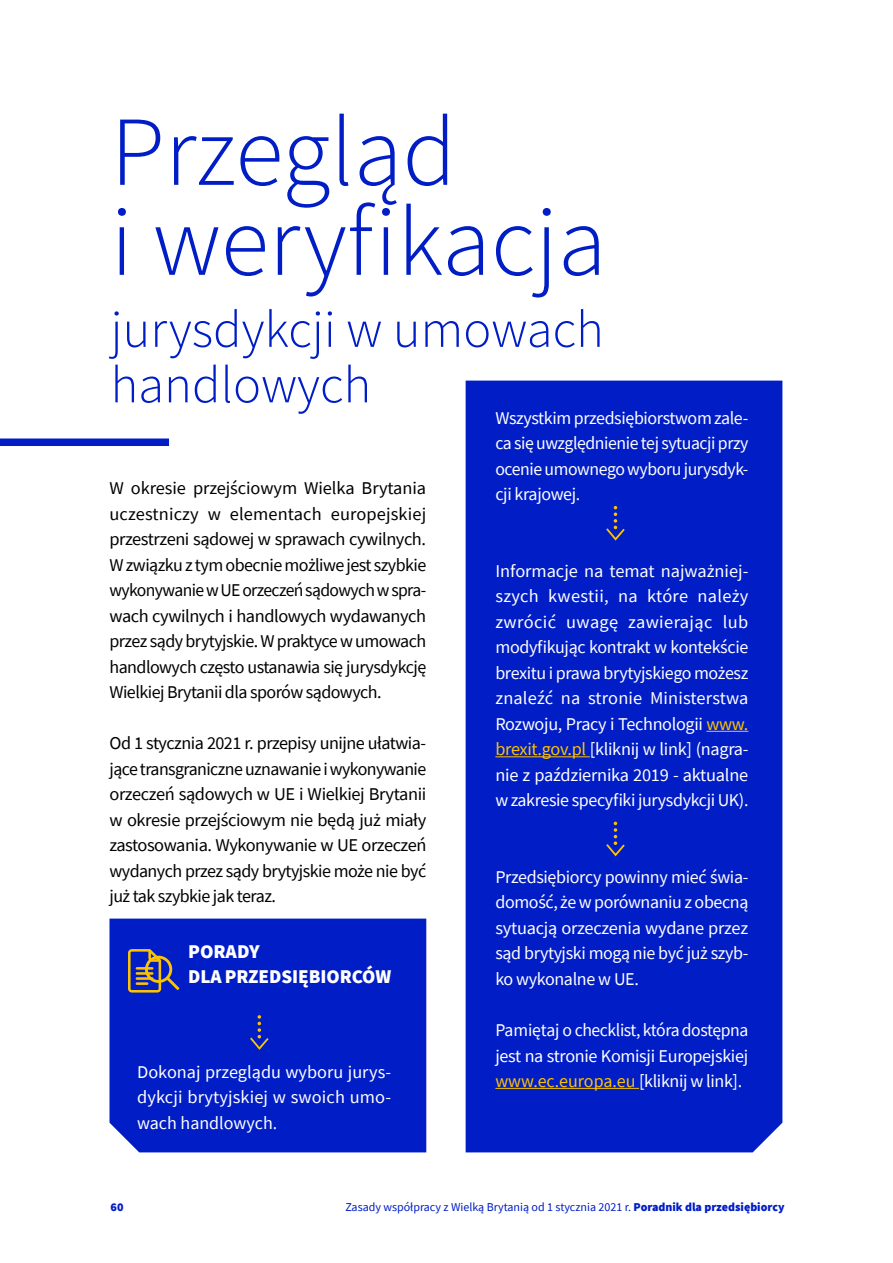
<style>
.page{position:relative;width:893px;height:1263px;background:#fff}
.page>*{position:absolute;margin:0;border:0;box-sizing:border-box;transform-origin:0 0}
.t1{font:300 99px/90px "Source Sans Pro";color:#001dc6}
.t2{font:300 52.5px/55.5px "Source Sans Pro";color:#001dc6}
.t3{font:900 19.5px/25.5px "Source Sans Pro";letter-spacing:-.005em;color:#fff}
.t4{font:18px/25.5px "Source Sans Pro";letter-spacing:-.02em;color:#fff;text-align:justify}
.t5{font:18px/25.5px "Source Sans Pro";letter-spacing:-.03em;color:#000;text-align:justify}
.t6{font:12px "Source Sans Pro";color:#001dc6}
.t7{font:900 12px "Source Sans Pro";color:#001dc6}
.s1{color:#fdc300}
.s2{font-weight:900}
</style>
<div class="page">
<div style="left:0;top:438px;width:169px;height:8px;background:#001dc6"></div>
<div style="left:109px;top:918px;width:317px;height:234px;background:#001dc6"></div>
<div style="left:466px;top:381px;width:316px;height:771px;background:#001dc6"></div>
<hr style="left:706px;top:731px;width:42px;height:1px;background:#fdc300">
<hr style="left:495px;top:756px;width:95px;height:1px;background:#fdc300">
<hr style="left:495px;top:1088px;width:144px;height:1px;background:#fdc300">
<svg style="left:128px;top:949px;width:51px;height:43px;background:#545483"></svg>
<svg style="left:248px;top:1015px;width:22px;height:36px"></svg>
<svg style="left:604px;top:506px;width:23px;height:36px"></svg>
<svg style="left:604px;top:822px;width:23px;height:36px"></svg>
<h1 class="t1" style="left:111px;top:107px;width:497px">Przegląd<br>i weryfikacja</h1>
<h2 class="t2" style="left:111px;top:302px;width:495px">jurysdykcji w umowach handlowych</h2>
<p class="t4" style="left:495px;top:405px;width:254px">Wszystkim przedsiębiorstwom zale&shy;ca się uwzględnienie tej sytuacji przy ocenie umownego wyboru jurysdyk&shy;cji krajowej.</p>
<p class="t5" style="left:109px;top:475px;width:318px">W okresie przejściowym Wielka Brytania uczestniczy w elementach europejskiej przestrzeni sądowej w sprawach cywilnych.<br>W związku z tym obecnie możliwe jest szybkie wykonywanie w UE orzeczeń sądowych w spra&shy;wach cywilnych i handlowych wydawanych przez sądy brytyjskie. W praktyce w umowach handlowych często ustanawia się jurysdykcję Wielkiej Brytanii dla sporów sądowych.</p>
<p class="t5" style="left:109px;top:730px;width:318px">Od 1 stycznia 2021 r. przepisy unijne ułatwia&shy;jące transgraniczne uznawanie i wykonywanie orzeczeń sądowych w UE i Wielkiej Brytanii w okresie przejściowym nie będą już miały zastosowania. Wykonywanie w UE orzeczeń wydanych przez sądy brytyjskie może nie być już tak szybkie jak teraz.</p>
<p class="t3" style="left:188px;top:938px;width:205px">PORADY<br>DLA PRZEDSIĘBIORCÓW</p>
<p class="t4" style="left:495px;top:558px;width:255px">Informacje na temat najważniej&shy;szych kwestii, na które należy zwrócić uwagę zawierając lub modyfikując kontrakt w kontekście brexitu i prawa brytyjskiego możesz znaleźć na stronie Ministerstwa Rozwoju, Pracy i Technologii <span class="s1">www. brexit.gov.pl</span> [kliknij w link] (nagra&shy;nie z października 2019 - aktualne w zakresie specyfiki jurysdykcji UK).</p>
<p class="t4" style="left:495px;top:864px;width:255px">Przedsiębiorcy powinny mieć świa&shy;domość, że w porównaniu z obecną sytuacją orzeczenia wydane przez sąd brytyjski mogą nie być już szyb&shy;ko wykonalne w UE.</p>
<p class="t4" style="left:495px;top:1017px;width:254px">Pamiętaj o checklist, która dostępna jest na stronie Komisji Europejskiej <span class="s1">www.ec.europa.eu</span> [kliknij w link].</p>
<p class="t4" style="left:137px;top:1059px;width:256px">Dokonaj przeglądu wyboru jurys&shy;dykcji brytyjskiej w swoich umo&shy;wach handlowych.</p>
<p class="t7" style="left:111px;top:1199px;width:14px">60</p>
<p class="t6" style="left:345px;top:1200px;width:441px">Zasady współpracy z Wielką Brytanią od 1 stycznia 2021 r. <span class="s2">Poradnik dla przedsiębiorcy</span></p>
</div>
